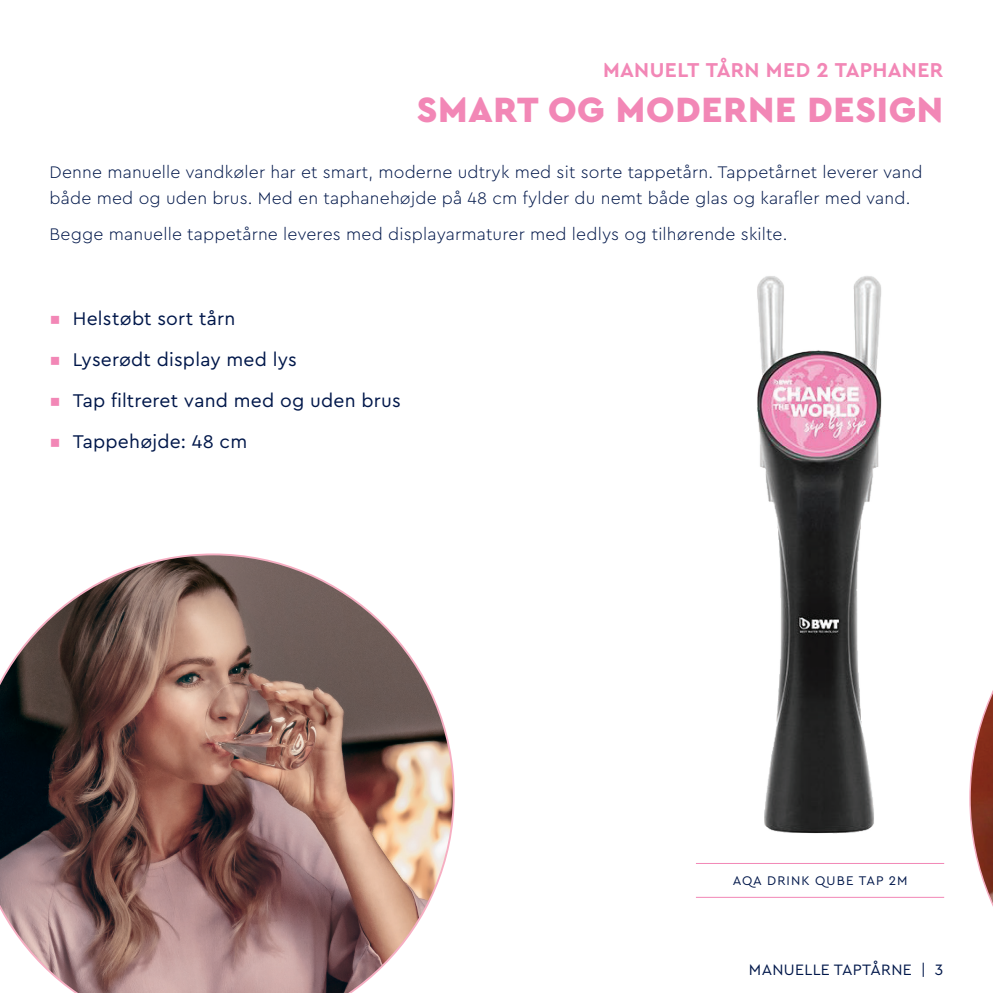
<style>
.page{position:relative;width:993px;height:993px;background:#fff}
.page>*{position:absolute;margin:0;border:0;box-sizing:border-box;transform-origin:0 0}
.t1{font:900 36.75px "Cera PRO";letter-spacing:.02em;color:#f287b6}
.t2{font:700 21px "Cera PRO";letter-spacing:.015em;color:#f287b6}
.t3{font:19.25px "Cera PRO";letter-spacing:.01em;color:#00174a}
.t4{font:300 17.5px/26.2px "Cera PRO";letter-spacing:.01em;color:#00174a}
.t5{font:15.75px "Cera PRO";letter-spacing:.02em;color:#00174a}
.t6{font:13.12px "Cera PRO";letter-spacing:.085em;color:#00174a}
.s1{font-size:21px;color:#f287b6}
</style>
<div class="page">
<hr style="left:695px;top:896px;width:248px;height:1px;background:#f287b6">
<hr style="left:695px;top:862px;width:248px;height:1px;background:#f287b6">
<img style="left:757px;top:276px;width:125px;height:558px">
<svg style="left:969px;top:692px;width:23px;height:212px"></svg>
<svg style="left:0;top:553px;width:454px;height:439px;background:#987e78"></svg>
<p class="t2" style="left:603px;top:55px;width:342px">MANUELT TÅRN MED 2 TAPHANER</p>
<h1 class="t1" style="left:416px;top:85px;width:528px">SMART OG MODERNE DESIGN</h1>
<p class="t4" style="left:50px;top:158px;width:874px">Denne manuelle vandkøler har et smart, moderne udtryk med sit sorte tappetårn. Tappetårnet leverer vand både med og uden brus. Med en taphanehøjde på 48 cm fylder du nemt både glas og karafler med vand.</p>
<p class="t4" style="left:50px;top:221px;width:739px">Begge manuelle tappetårne leveres med displayarmaturer med ledlys og tilhørende skilte.</p>
<p class="t3" style="left:50px;top:305px;width:187px"><span class="s1">▪</span> Helstøbt sort tårn</p>
<p class="t3" style="left:50px;top:346px;width:249px"><span class="s1">▪</span> Lyserødt display med lys</p>
<p class="t3" style="left:50px;top:388px;width:352px"><span class="s1">▪</span> Tap filtreret vand med og uden brus</p>
<p class="t3" style="left:50px;top:429px;width:199px"><span class="s1">▪</span> Tappehøjde: 48 cm</p>
<p class="t6" style="left:732px;top:871px;width:176px">AQA DRINK QUBE TAP 2M</p>
<p class="t5" style="left:748px;top:958px;width:196px">MANUELLE TAPTÅRNE | 3</p>
</div>
